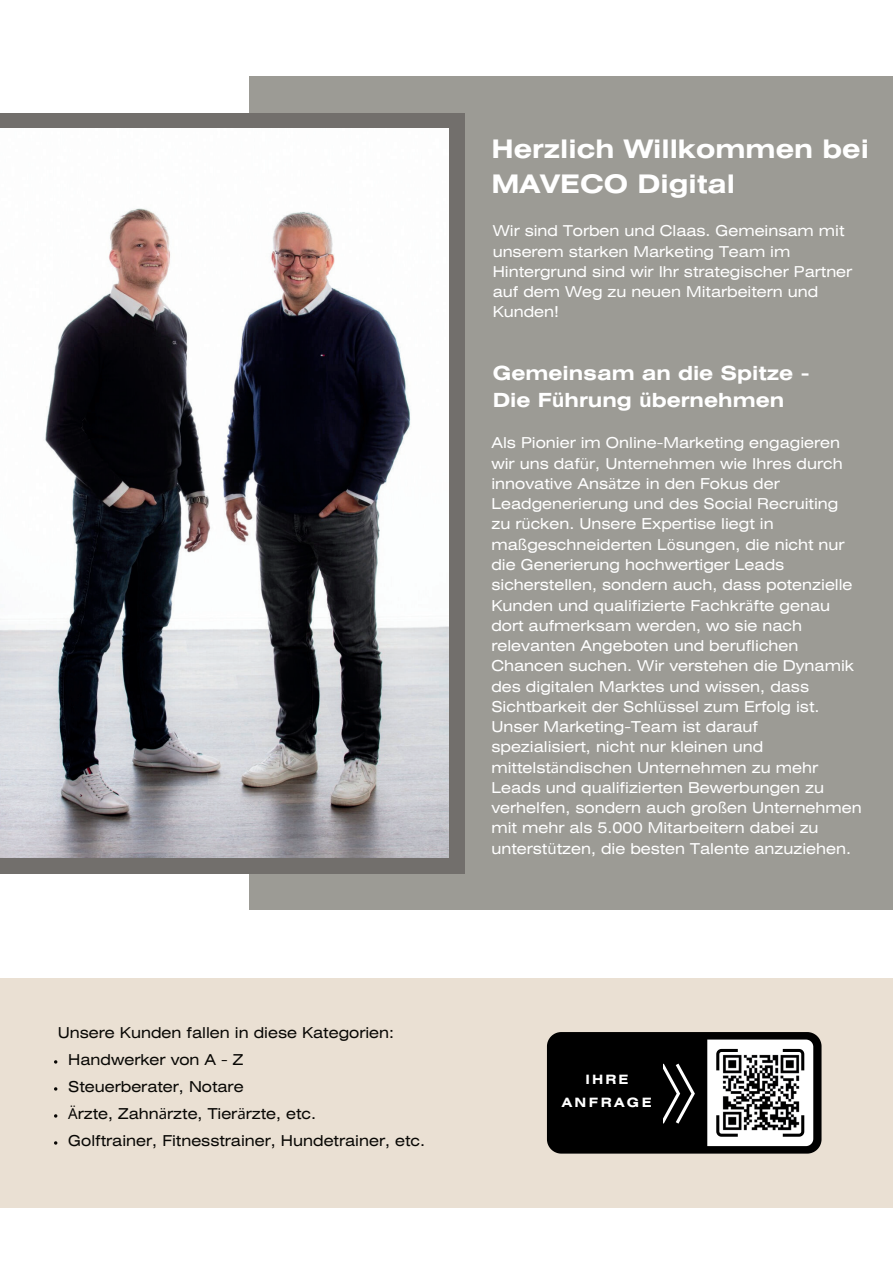
<style>
.page{position:relative;width:893px;height:1264px;background:#fff}
.page>*{position:absolute;margin:0;border:0;box-sizing:border-box;transform-origin:0 0}
.t1{font:700 25.5px/34.8px "Helios Ext";color:#fff}
.t2{font:700 19.35px/27px "Helios Ext";color:#fff}
.t3{font:15px/20.2px "Helios Ext";color:#fff}
.t4{font:15px/27px "Helios Ext";color:#080704}
.t5{font:700 12.9px/23.7px "Helios Ext";letter-spacing:.19em;color:#fff;text-align:center}
.s1{font-family:"Noto Sans"}
</style>
<div class="page">
<div style="left:0;top:978px;width:892px;height:229px;background:#eae0d3"></div>
<div style="left:249px;top:76px;width:643px;height:834px;background:#9c9b95"></div>
<div style="left:0;top:113px;width:464px;height:760px;background:#726f6c"></div>
<img style="left:0;top:129px;width:448px;height:728px">
<svg style="left:547px;top:1032px;width:274px;height:121px;background:#5c5c5c"></svg>
<div style="left:550px;top:1040px;width:113px;height:105px;background:#000"></div>
<img style="left:722px;top:1054px;width:77px;height:76px">
<h1 class="t1" style="left:491px;top:131px;width:379px">Herzlich Willkommen bei<br>MAVECO Digital</h1>
<p class="t3" style="left:492px;top:221px;width:361px">Wir sind Torben und Claas. Gemeinsam mit unserem starken Marketing Team im Hintergrund sind wir Ihr strategischer Partner auf dem Weg zu neuen Mitarbeitern und Kunden!</p>
<p class="t2" style="left:492px;top:359px;width:318px">Gemeinsam an die Spitze -<br>Die F<span class="s1">ü</span>hrung <span class="s1">ü</span>bernehmen</p>
<p class="t3" style="left:491px;top:433px;width:372px">Als Pionier im Online-Marketing engagieren wir uns daf<span class="s1">ü</span>r, Unternehmen wie Ihres durch innovative Ans<span class="s1">ä</span>tze in den Fokus der Leadgenerierung und des Social Recruiting<br>zu r<span class="s1">ü</span>cken. Unsere Expertise liegt in ma<span class="s1">ß</span>geschneiderten L<span class="s1">ö</span>sungen, die nicht nur die Generierung hochwertiger Leads sicherstellen, sondern auch, dass potenzielle Kunden und qualifizierte Fachkr<span class="s1">ä</span>fte genau dort aufmerksam werden, wo sie nach relevanten Angeboten und beruflichen Chancen suchen. Wir verstehen die Dynamik des digitalen Marktes und wissen, dass Sichtbarkeit der Schl<span class="s1">ü</span>ssel zum Erfolg ist.<br>Unser Marketing-Team ist darauf<br>spezialisiert, nicht nur kleinen und mittelst<span class="s1">ä</span>ndischen Unternehmen zu mehr Leads und qualifizierten Bewerbungen zu verhelfen, sondern auch gro<span class="s1">ß</span>en Unternehmen mit mehr als 5.000 Mitarbeitern dabei zu unterst<span class="s1">ü</span>tzen, die besten Talente anzuziehen.</p>
<p class="t4" style="left:68px;top:1018px;width:358px;text-indent:-10px">Unsere Kunden fallen in diese Kategorien:<br>Handwerker von A - Z<br>Steuerberater, Notare<br><span class="s1">Ä</span>rzte, Zahn<span class="s1">ä</span>rzte, Tier<span class="s1">ä</span>rzte, etc.<br>Golftrainer, Fitnesstrainer, Hundetrainer, etc.</p>
<p class="t5" style="left:561px;top:1067px;width:91px">IHRE<br>ANFRAGE</p>
</div>
